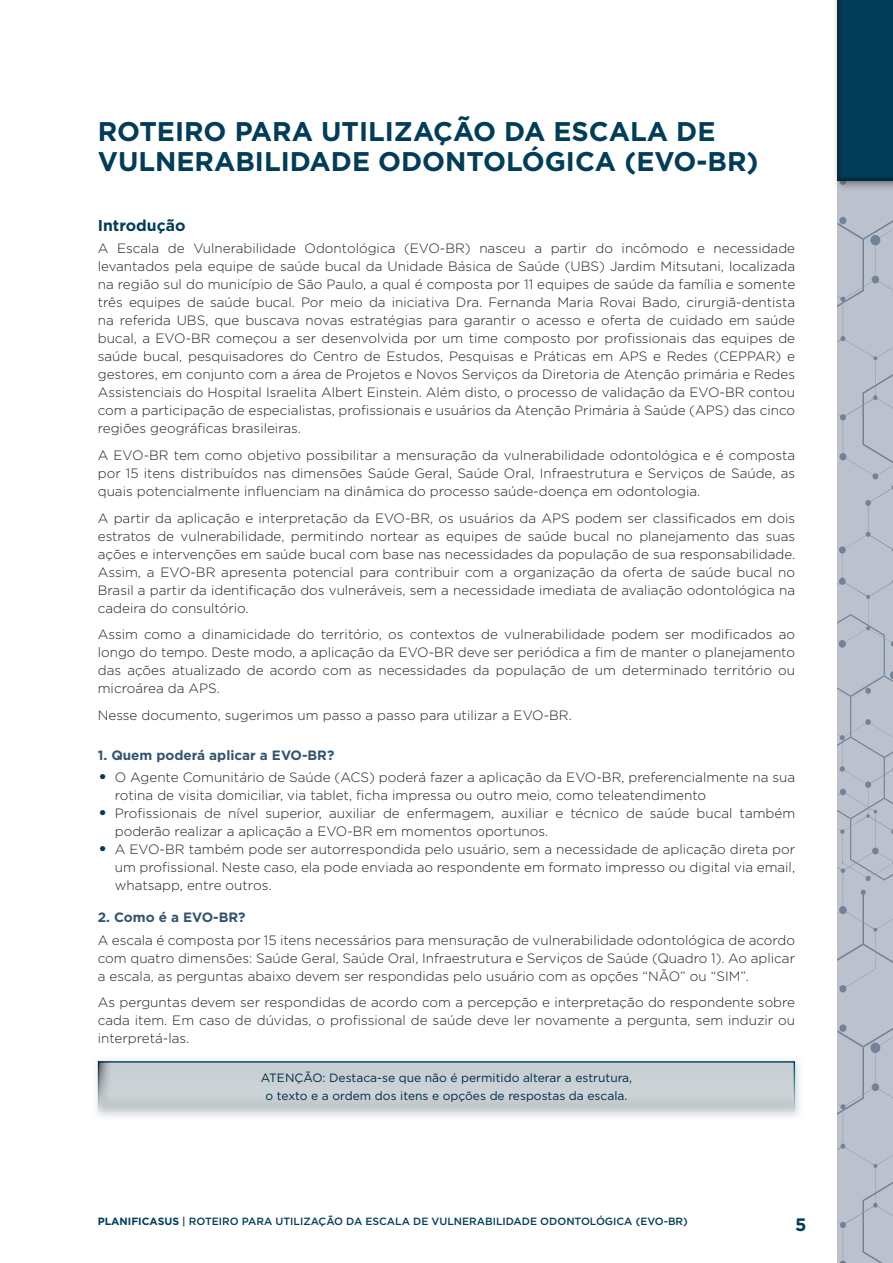
<style>
.page{position:relative;width:893px;height:1263px;background:#fff}
.page>*{position:absolute;margin:0;border:0;box-sizing:border-box;transform-origin:0 0}
.Título{font:700 27px/30px "Gotham";color:#013d59}
.t1{font:700 18px "Gotham";color:#013d59}
.Inter_1{font:700 15.75px "Gotham";color:#013d59}
.Texto{font:300 13.5px/18px "Gotham";color:#231f20;text-align:justify}
.Inter_2{font:700 13.5px "Gotham";color:#32546f}
.Texto_Destaque_Box{font:12px/18px "Gotham";color:#002b44;text-align:center}
.t2{font:500 10.5px "Gotham";color:#013d59}
.s1{font-size:21px;color:#013d59}
.s2{font-weight:700}
</style>
<div class="page">
<svg style="left:838px;top:192px;width:55px;height:287px;background:#b7bdca"></svg>
<svg style="left:838px;top:485px;width:55px;height:778px;background:#b6bcc9"></svg>
<div style="left:832px;top:0;width:61px;height:192px;background:#231f20;opacity:.5"></div>
<div style="left:836px;top:0;width:57px;height:182px;background:#231f20;opacity:.35"></div>
<div style="left:91px;top:1054px;width:714px;height:68px;background:#648088;opacity:.3"></div>
<div style="left:96px;top:1061px;width:699px;height:52px;background:#c8d0d4"></div>
<p class="Título" style="left:98px;top:116px;width:662px">ROTEIRO PARA UTILIZAÇÃO DA ESCALA DE<br>VULNERABILIDADE ODONTOLÓGICA (EVO-BR)</p>
<p class="Inter_1" style="left:98px;top:215px;width:89px">Introdução</p>
<p class="Texto" style="left:98px;top:239px;width:699px">A Escala de Vulnerabilidade Odontológica (EVO-BR) nasceu a partir do incômodo e necessidade levantados pela equipe de saúde bucal da Unidade Básica de Saúde (UBS) Jardim Mitsutani, localizada na região sul do município de São Paulo, a qual é composta por 11 equipes de saúde da família e somente três equipes de saúde bucal. Por meio da iniciativa Dra. Fernanda Maria Rovai Bado, cirurgiã-dentista na referida UBS, que buscava novas estratégias para garantir o acesso e oferta de cuidado em saúde bucal, a EVO-BR começou a ser desenvolvida por um time composto por profissionais das equipes de saúde bucal, pesquisadores do Centro de Estudos, Pesquisas e Práticas em APS e Redes (CEPPAR) e gestores, em conjunto com a área de Projetos e Novos Serviços da Diretoria de Atenção primária e Redes Assistenciais do Hospital Israelita Albert Einstein. Além disto, o processo de validação da EVO-BR contou com a participação de especialistas, profissionais e usuários da Atenção Primária à Saúde (APS) das cinco regiões geográficas brasileiras.</p>
<p class="Texto" style="left:98px;top:446px;width:699px">A EVO-BR tem como objetivo possibilitar a mensuração da vulnerabilidade odontológica e é composta por 15 itens distribuídos nas dimensões Saúde Geral, Saúde Oral, Infraestrutura e Serviços de Saúde, as quais potencialmente influenciam na dinâmica do processo saúde-doença em odontologia.</p>
<p class="Texto" style="left:98px;top:508px;width:699px">A partir da aplicação e interpretação da EVO-BR, os usuários da APS podem ser classificados em dois estratos de vulnerabilidade, permitindo nortear as equipes de saúde bucal no planejamento das suas ações e intervenções em saúde bucal com base nas necessidades da população de sua responsabilidade.<br>Assim, a EVO-BR apresenta potencial para contribuir com a organização da oferta de saúde bucal no Brasil a partir da identificação dos vulneráveis, sem a necessidade imediata de avaliação odontológica na cadeira do consultório.</p>
<p class="Texto" style="left:98px;top:625px;width:699px">Assim como a dinamicidade do território, os contextos de vulnerabilidade podem ser modificados ao longo do tempo. Deste modo, a aplicação da EVO-BR deve ser periódica a fim de manter o planejamento das ações atualizado de acordo com as necessidades da população de um determinado território ou microárea da APS.</p>
<p class="Texto" style="left:98px;top:705px;width:476px">Nesse documento, sugerimos um passo a passo para utilizar a EVO-BR.</p>
<p class="Inter_2" style="left:98px;top:746px;width:238px">1. Quem poderá aplicar a EVO-BR?</p>
<p class="Texto" style="left:115px;top:768px;width:682px;text-indent:-17px"><span class="s1">•</span> O Agente Comunitário de Saúde (ACS) poderá fazer a aplicação da EVO-BR, preferencialmente na sua rotina de visita domiciliar, via tablet, ficha impressa ou outro meio, como teleatendimento</p>
<p class="Texto" style="left:115px;top:804px;width:682px;text-indent:-17px"><span class="s1">•</span> Profissionais de nível superior, auxiliar de enfermagem, auxiliar e técnico de saúde bucal também poderão realizar a aplicação a EVO-BR em momentos oportunos.</p>
<p class="Texto" style="left:115px;top:840px;width:682px;text-indent:-17px"><span class="s1">•</span> A EVO-BR também pode ser autorrespondida pelo usuário, sem a necessidade de aplicação direta por um profissional. Neste caso, ela pode enviada ao respondente em formato impresso ou digital via email, whatsapp, entre outros.</p>
<p class="Inter_2" style="left:98px;top:908px;width:149px">2. Como é a EVO-BR?</p>
<p class="Texto" style="left:98px;top:930px;width:699px">A escala é composta por 15 itens necessários para mensuração de vulnerabilidade odontológica de acordo com quatro dimensões: Saúde Geral, Saúde Oral, Infraestrutura e Serviços de Saúde (Quadro 1). Ao aplicar a escala, as perguntas abaixo devem ser respondidas pelo usuário com as opções “NÃO” ou “SIM”.</p>
<p class="Texto" style="left:98px;top:993px;width:699px">As perguntas devem ser respondidas de acordo com a percepção e interpretação do respondente sobre cada item. Em caso de dúvidas, o profissional de saúde deve ler novamente a pergunta, sem induzir ou interpretá-las.</p>
<p class="Texto_Destaque_Box" style="left:261px;top:1069px;width:373px">ATENÇÃO: Destaca-se que não é permitido alterar a estrutura, o texto e a ordem dos itens e opções de respostas da escala.</p>
<p class="t2" style="left:98px;top:1214px;width:591px"><span class="s2">PLANIFICASUS</span> | ROTEIRO PARA UTILIZAÇÃO DA ESCALA DE VULNERABILIDADE ODONTOLÓGICA (EVO-BR)</p>
<h2 class="t1" style="left:795px;top:1212px;width:13px">5</h2>
</div>
